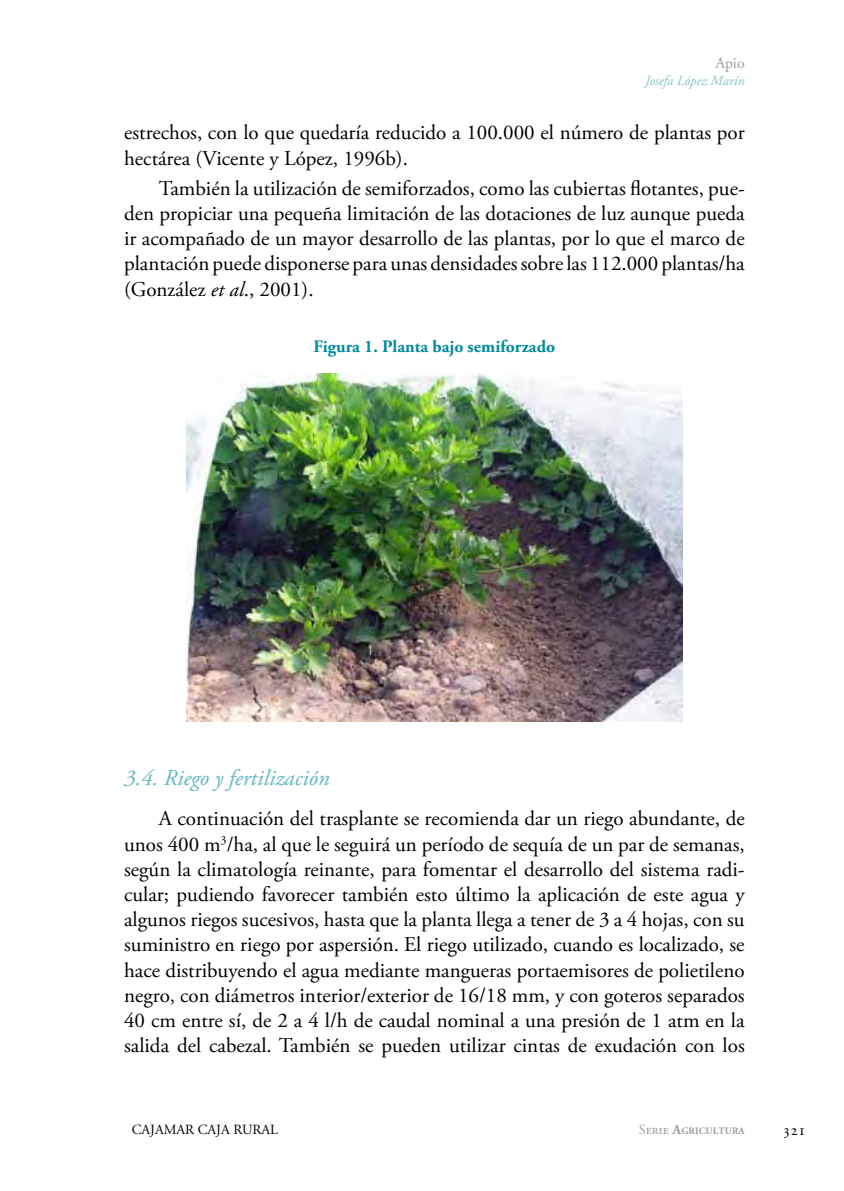
<style>
.page{position:relative;width:844px;height:1191px;background:#fff}
.page>*{position:absolute;margin:0;border:0;box-sizing:border-box;transform-origin:0 0}
.t1{font:italic 22.75px "Adobe Garamond Pro";color:#61b6c0}
.t2{font:21px/25.2px "Adobe Garamond Pro";color:#000;text-align:justify}
.t3{font:700 17.5px "Adobe Garamond Pro";color:#008a9b}
.t4{font:15.75px "Adobe Garamond Pro";color:#9c9e9f}
.t5{font:15.75px "Adobe Garamond Pro";color:#000}
.t6{font:14px "Adobe Garamond Pro";color:#000}
.t7{font:italic 14px "Adobe Garamond Pro";color:#83c3ca}
.t8{font:700 9.8px "Adobe Garamond Pro";color:#9c9e9f}
.s1{font-style:italic}
.s2{font-weight:400;font-size:14px}
.s3{font-size:14px}
</style>
<div class="page">
<img style="left:186px;top:374px;width:496px;height:347px">
<p class="t4" style="left:715px;top:54px;width:31px">Apio</p>
<p class="t7" style="left:645px;top:72px;width:101px">Josefa López Marín</p>
<p class="t2" style="left:124px;top:121px;width:622px">estrechos, con lo que quedaría reducido a 100.000 el número de plantas por hectárea (Vicente y López, 1996b).</p>
<p class="t2" style="left:124px;top:176px;width:622px;text-indent:35px">También la utilización de semiforzados, como las cubiertas flotantes, pue&shy;den propiciar una pequeña limitación de las dotaciones de luz aunque pueda ir acompañado de un mayor desarrollo de las plantas, por lo que el marco de plantación puede disponerse para unas densidades sobre las 112.000 plantas/ha (González <span class="s1">et al</span>., 2001).</p>
<p class="t3" style="left:313px;top:336px;width:243px">Figura 1. Planta bajo semiforzado</p>
<p class="t1" style="left:124px;top:764px;width:207px">3.4. Riego y fertilización</p>
<p class="t2" style="left:124px;top:807px;width:622px;text-indent:35px">A continuación del trasplante se recomienda dar un riego abundante, de unos 400 m<sup>3</sup>/ha, al que le seguirá un período de sequía de un par de semanas, según la climatología reinante, para fomentar el desarrollo del sistema radi&shy;cular; pudiendo favorecer también esto último la aplicación de este agua y algunos riegos sucesivos, hasta que la planta llega a tener de 3 a 4 hojas, con su suministro en riego por aspersión. El riego utilizado, cuando es localizado, se hace distribuyendo el agua mediante mangueras portaemisores de polietileno negro, con diámetros interior/exterior de 16/18 mm, y con goteros separados 40 cm entre sí, de 2 a 4 l/h de caudal nominal a una presión de 1 atm en la salida del cabezal. También se pueden utilizar cintas de exudación con los</p>
<p class="t6" style="left:132px;top:1121px;width:148px">CAJAMAR CAJA RURAL</p>
<p class="t8" style="left:638px;top:1125px;width:108px"><span class="s2">Serie</span> <span class="s3">A</span>GRICULTURA</p>
<p class="t5" style="left:782px;top:1120px;width:25px">321</p>
</div>
